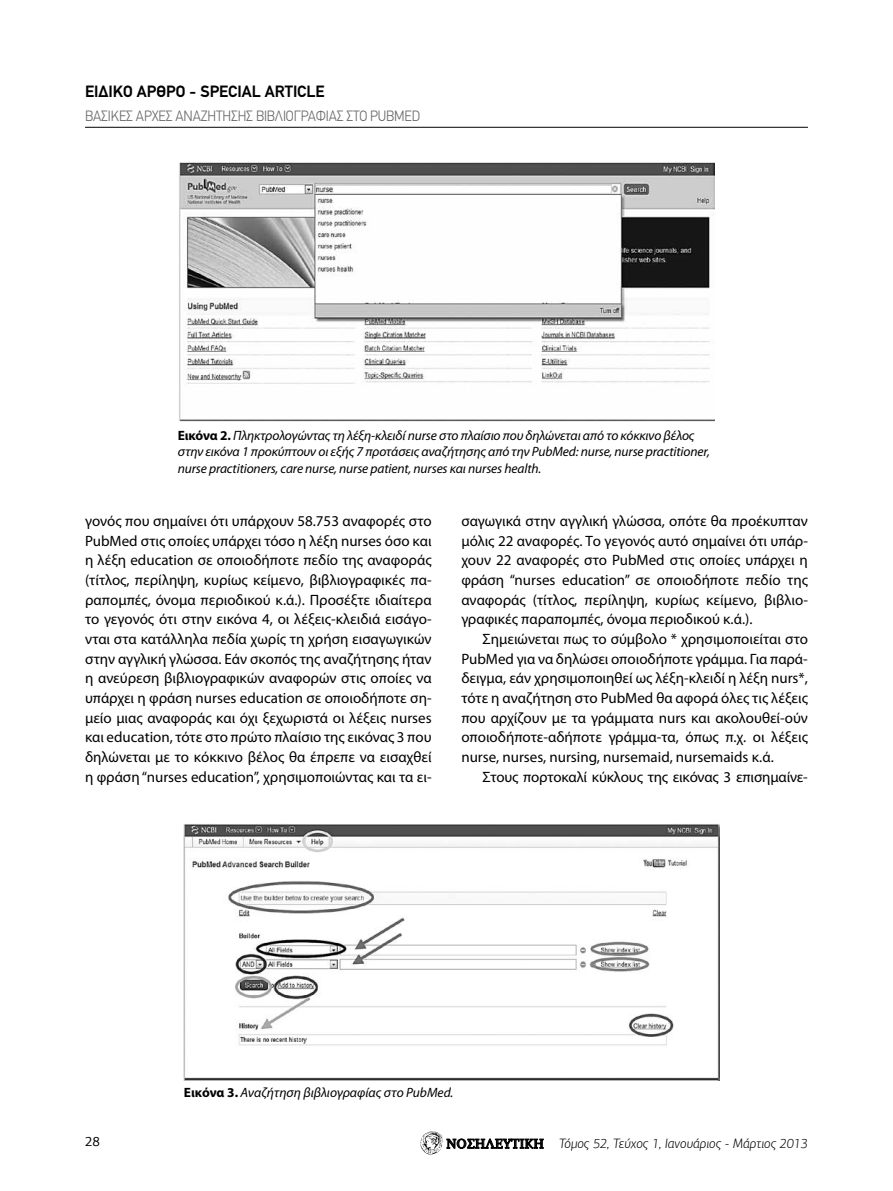
<style>
.page{position:relative;width:893px;height:1191px;background:#fff}
.page>*{position:absolute;margin:0;border:0;box-sizing:border-box;transform-origin:0 0}
.t1{font:700 16.5px "PF Din Text";color:#000}
.t2{font:15px/19.6px "Myriad Pro";color:#000;text-align:justify}
.t3{font:300 15px "PF Din Text";letter-spacing:-.01em;color:#696969;scale:.92 1}
.t4{font:italic 300 13.65px "PF Agora Sans Pro";color:#000}
.t5{font:13.65px "PF Agora Sans Pro";color:#000}
.t6{font:italic 13.5px/16.5px "Myriad Pro";letter-spacing:-.01em;color:#000}
.s1{font-weight:700;font-style:normal}
.s2{font-family:"PF Diplomat Med";font-weight:400;font-style:normal}
</style>
<div class="page">
<hr style="left:85px;top:127px;width:723px;height:1px;background:#000">
<svg style="left:421px;top:1131px;width:123px;height:23px"></svg>
<img style="left:183px;top:823px;width:536px;height:257px">
<img style="left:179px;top:162px;width:535px;height:259px">
<p class="t1" style="left:85px;top:82px;width:241px">ΕΙΔΙΚΟ ΑΡΘΡΟ - SPECIAL ARTICLE</p>
<p class="t3" style="left:85px;top:107px;width:366px">Βασικές αρχές αναζήτησης βιβλιογραφίας στο PubMed</p>
<p class="t6" style="left:178px;top:427px;width:534px"><span class="s1">Εικόνα 2.</span> Πληκτρολογώντας τη λέξη-κλειδί nurse στο πλαίσιο που δηλώνεται από το κόκκινο βέλος στην εικόνα 1 προκύπτουν οι εξής 7 προτάσεις αναζήτησης από την PubMed: nurse, nurse practitioner, nurse practitioners, care nurse, nurse patient, nurses και nurses health.</p>
<p class="t2" style="left:85px;top:511px;width:348px">γονός που σημαίνει ότι υπάρχουν 58.753 αναφορές στο PubMed στις οποίες υπάρχει τόσο η λέξη nurses όσο και η λέξη education σε οποιοδήποτε πεδίο της αναφοράς (τίτλος, περίληψη, κυρίως κείμενο, βιβλιογραφικές πα&shy;ραπομπές, όνομα περιοδικού κ.ά.). Προσέξτε ιδιαίτερα το γεγονός ότι στην εικόνα 4, οι λέξεις-κλειδιά εισάγο&shy;νται στα κατάλληλα πεδία χωρίς τη χρήση εισαγωγικών στην αγγλική γλώσσα. Εάν σκοπός της αναζήτησης ήταν η ανεύρεση βιβλιογραφικών αναφορών στις οποίες να υπάρχει η φράση nurses education σε οποιοδήποτε ση&shy;μείο μιας αναφοράς και όχι ξεχωριστά οι λέξεις nurses και education, τότε στο πρώτο πλαίσιο της εικόνας 3 που δηλώνεται με το κόκκινο βέλος θα έπρεπε να εισαχθεί η φράση “nurses education”, χρησιμοποιώντας και τα ει-</p>
<p class="t2" style="left:461px;top:511px;width:348px">σαγωγικά στην αγγλική γλώσσα, οπότε θα προέκυπταν</p>
<p class="t2" style="left:461px;top:531px;width:348px">μόλις 22 αναφορές. Το γεγονός αυτό σημαίνει ότι υπάρ-</p>
<p class="t2" style="left:461px;top:550px;width:348px">χουν 22 αναφορές στο PubMed στις οποίες υπάρχει η</p>
<p class="t2" style="left:461px;top:570px;width:348px">φράση “nurses education” σε οποιοδήποτε πεδίο της</p>
<p class="t2" style="left:461px;top:589px;width:348px">αναφοράς (τίτλος, περίληψη, κυρίως κείμενο, βιβλιο-</p>
<p class="t2" style="left:461px;top:609px;width:293px">γραφικές παραπομπές, όνομα περιοδικού κ.ά.).</p>
<p class="t2" style="left:483px;top:629px;width:327px">Σημειώνεται πως το σύμβολο * χρησιμοποιείται στο</p>
<p class="t2" style="left:461px;top:648px;width:348px">PubMed για να δηλώσει οποιοδήποτε γράμμα. Για παρά-</p>
<p class="t2" style="left:461px;top:668px;width:348px">δειγμα, εάν χρησιμοποιηθεί ως λέξη-κλειδί η λέξη nurs*,</p>
<p class="t2" style="left:461px;top:688px;width:348px">τότε η αναζήτηση στο PubMed θα αφορά όλες τις λέξεις</p>
<p class="t2" style="left:461px;top:707px;width:348px">που αρχίζουν με τα γράμματα nurs και ακολουθεί-ούν</p>
<p class="t2" style="left:461px;top:727px;width:348px">οποιοδήποτε-αδήποτε γράμμα-τα, όπως π.χ. οι λέξεις</p>
<p class="t2" style="left:461px;top:747px;width:314px">nurse, nurses, nursing, nursemaid, nursemaids κ.ά.</p>
<p class="t2" style="left:483px;top:766px;width:327px">Στους πορτοκαλί κύκλους της εικόνας 3 επισημαίνε-</p>
<p class="t6" style="left:184px;top:1084px;width:271px"><span class="s1">Εικόνα 3.</span> Αναζήτηση βιβλιογραφίας στο PubMed.</p>
<p class="t5" style="left:85px;top:1133px;width:17px">28</p>
<p class="t4" style="left:446px;top:1135px;width:363px"><span class="s2">ΝΟΣΗΛΕΥΤΙΚΗ</span> Τόμος 52, Τεύχος 1, Ιανουάριος - Μάρτιος 2013</p>
</div>
